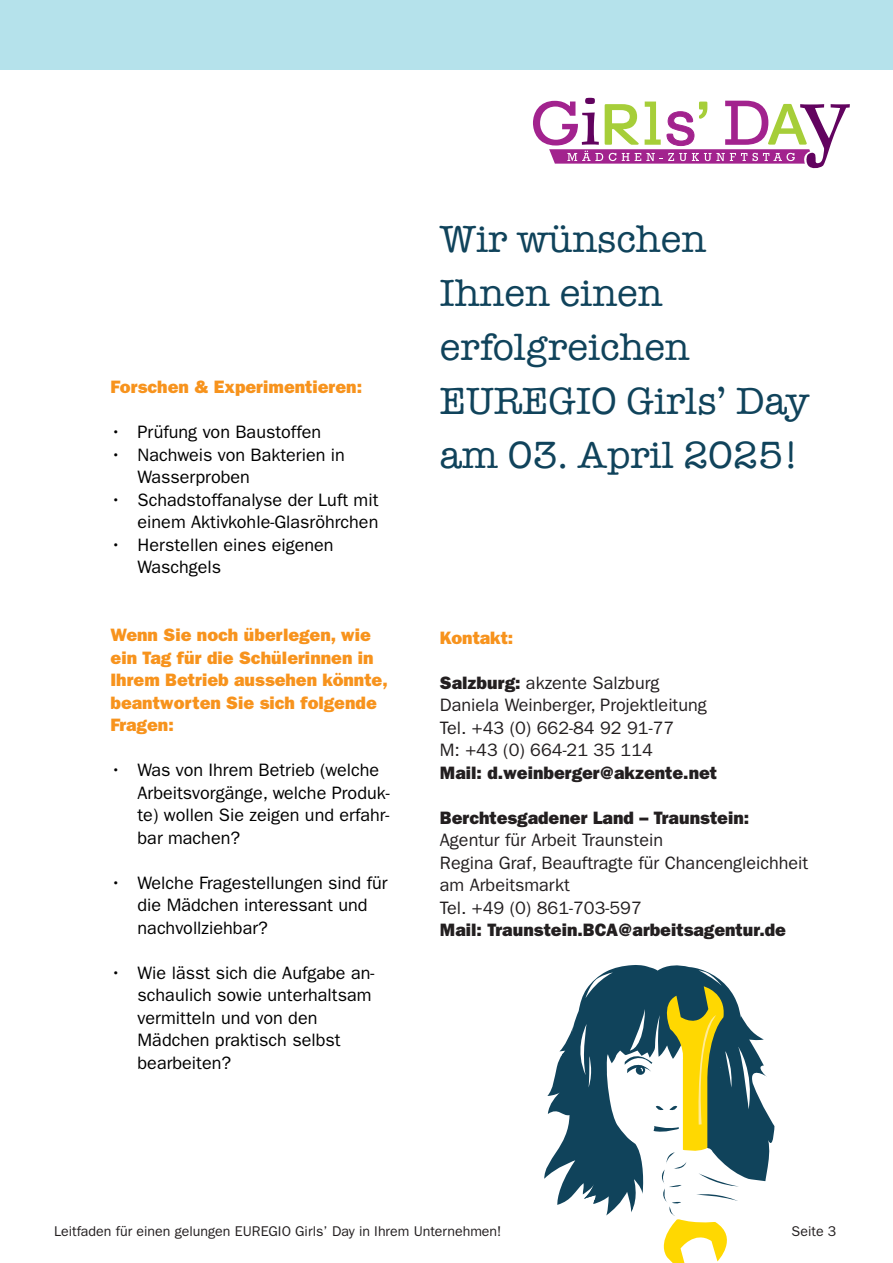
<style>
.page{position:relative;width:893px;height:1263px;background:#fff}
.page>*{position:absolute;margin:0;border:0;box-sizing:border-box;transform-origin:0 0}
.t1{font:39px/54px "American Typewriter";color:#10435b}
.t2{font:18px/22.5px "ITC Franklin Gothic Std";color:#000}
.t3{font:18px/22.5px "ITC Franklin Gothic Std";color:#231f20}
.t4{font:18px/22.5px "ITC Franklin Gothic Std Hvy";color:#f7931d}
.t5{font:18px "ITC Franklin Gothic Std Hvy";color:#231f20}
.t6{font:14.1px "ITC Franklin Gothic Std";color:#231f20}
.s1{font-family:"ITC Franklin Gothic Std Hvy"}
</style>
<div class="page">
<div style="left:0;top:0;width:893px;height:70px;background:#b5e2eb"></div>
<svg style="left:533px;top:98px;width:317px;height:70px"></svg>
<svg style="left:612px;top:965px;width:87px;height:4px"></svg>
<svg style="left:544px;top:969px;width:231px;height:294px"></svg>
<p class="t4" style="left:111px;top:376px;width:253px">Forschen &amp; Experimentieren:</p>
<p class="t2" style="left:111px;top:421px;width:212px">• Prüfung von Baustoffen</p>
<p class="t2" style="left:138px;top:444px;width:209px;text-indent:-27px">• Nachweis von Bakterien in<br>Wasserproben</p>
<p class="t2" style="left:111px;top:489px;width:269px;text-align:right">• Schadstoffanalyse der Luft mit einem Aktivkohle-Glasröhrchen</p>
<p class="t2" style="left:138px;top:534px;width:198px;text-indent:-27px">• Herstellen eines eigenen<br>Waschgels</p>
<p class="t4" style="left:111px;top:624px;width:279px">Wenn Sie noch überlegen, wie ein Tag für die Schülerinnen in<br>Ihrem Betrieb aussehen könnte, beantworten Sie sich folgende<br>Fragen:</p>
<p class="t2" style="left:138px;top:759px;width:254px;text-indent:-27px">• Was von Ihrem Betrieb (welche<br>Arbeitsvorgänge, welche Produk&shy;te) wollen Sie zeigen und erfahr&shy;bar machen?</p>
<p class="t2" style="left:138px;top:871px;width:252px;text-indent:-27px">• Welche Fragestellungen sind für die Mädchen interessant und nachvollziehbar?</p>
<p class="t2" style="left:138px;top:961px;width:238px;text-indent:-27px">• Wie lässt sich die Aufgabe an&shy;schaulich sowie unterhaltsam vermitteln und von den<br>Mädchen praktisch selbst bearbeiten?</p>
<h1 class="t1" style="left:440px;top:211px;width:371px">Wir wünschen<br>Ihnen einen erfolgreichen<br>EUREGIO Girls’ Day am 03. April 2025!</h1>
<p class="t4" style="left:440px;top:626px;width:75px">Kontakt:</p>
<p class="t3" style="left:440px;top:672px;width:268px"><span class="s1">Salzburg:</span> akzente Salzburg<br>Daniela Weinberger, Projektleitung<br>Tel. +43 (0) 662-84 92 91-77<br>M: +43 (0) 664-21 35 114</p>
<p class="t5" style="left:440px;top:762px;width:279px">Mail: d.weinberger@akzente.net</p>
<p class="t5" style="left:440px;top:807px;width:311px">Berchtesgadener Land – Traunstein:</p>
<p class="t3" style="left:440px;top:829px;width:370px">Agentur für Arbeit Traunstein<br>Regina Graf, Beauftragte für Chancengleichheit am Arbeitsmarkt<br>Tel. +49 (0) 861-703-597</p>
<p class="t5" style="left:440px;top:920px;width:348px">Mail: Traunstein.BCA@arbeitsagentur.de</p>
<p class="t6" style="left:54px;top:1222px;width:449px">Leitfaden für einen gelungen EUREGIO Girls’ Day in Ihrem Unternehmen!</p>
<p class="t6" style="left:792px;top:1223px;width:46px">Seite 3</p>
</div>
